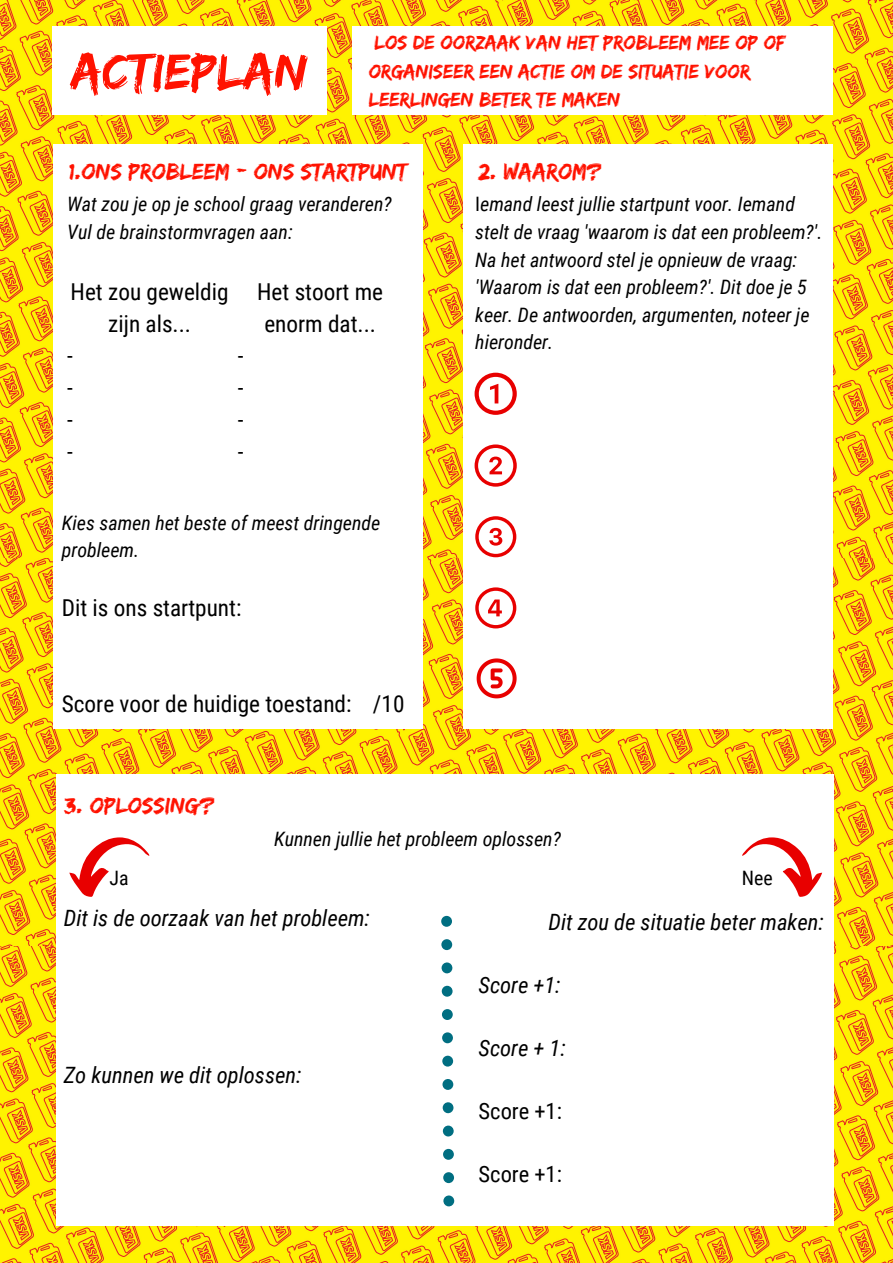
<style>
.page{position:relative;width:893px;height:1263px;background:#fff}
.page>*{position:absolute;margin:0;border:0;box-sizing:border-box;transform-origin:0 0}
.t1{font:52.5px "Edo";color:#ff1200}
.t2{font:23.48px "Edo";color:#ff1200}
.t3{font:23.25px/32.1px "Roboto Condensed";color:#000;text-align:center}
.t4{font:italic 22.5px "Roboto Condensed";color:#000}
.t5{font:22.5px "Roboto Condensed";color:#000}
.t6{font:20.48px/28.1px "Edo";color:#ff1200}
.t7{font:italic 19.88px/27.6px "Roboto Condensed";color:#000}
.t8{font:19.88px "Roboto Condensed";color:#000}
.s1{font-style:normal}
</style>
<div class="page">
<img style="left:0;top:557px;width:893px;height:390px">
<img style="left:0;top:0;width:893px;height:557px">
<img style="left:0;top:947px;width:893px;height:316px">
<div style="left:53px;top:145px;width:369px;height:584px;background:#fff"></div>
<div style="left:53px;top:26px;width:274px;height:89px;background:#fff"></div>
<div style="left:353px;top:26px;width:480px;height:89px;background:#fff"></div>
<div style="left:463px;top:145px;width:370px;height:584px;background:#fff"></div>
<svg style="left:474px;top:444px;width:43px;height:43px"></svg>
<svg style="left:474px;top:373px;width:43px;height:42px"></svg>
<svg style="left:475px;top:516px;width:41px;height:41px"></svg>
<svg style="left:475px;top:587px;width:41px;height:41px"></svg>
<svg style="left:476px;top:658px;width:40px;height:40px"></svg>
<div style="left:56px;top:774px;width:777px;height:451px;background:#fff"></div>
<svg style="left:69px;top:837px;width:80px;height:60px"></svg>
<svg style="left:742px;top:837px;width:80px;height:60px"></svg>
<svg style="left:441px;top:916px;width:13px;height:290px"></svg>
<h1 class="t1" style="left:72px;top:41px;width:238px">Actieplan</h1>
<p class="t6" style="left:369px;top:28px;width:418px">Los de oorzaak van het probleem mee op OF<br>Organiseer een actie om de situatie voor leerlingen beter te maken</p>
<p class="t2" style="left:69px;top:157px;width:340px">1.ons probleem - ons startpunt</p>
<p class="t7" style="left:67px;top:191px;width:326px">Wat zou je op je school graag veranderen?<br>Vul de brainstormvragen aan:</p>
<p class="t3" style="left:71px;top:276px;width:159px">Het zou geweldig</p>
<p class="t3" style="left:108px;top:308px;width:84px">zijn als...</p>
<p class="t3" style="left:67px;top:340px;width:7px">-</p>
<p class="t3" style="left:67px;top:372px;width:7px">-</p>
<p class="t3" style="left:67px;top:404px;width:7px">-</p>
<p class="t3" style="left:67px;top:436px;width:7px">-</p>
<p class="t3" style="left:257px;top:276px;width:127px">Het stoort me enorm dat...</p>
<p class="t3" style="left:238px;top:340px;width:7px;text-align:justify">- - - -</p>
<p class="t7" style="left:62px;top:509px;width:320px">Kies samen het beste of meest dringende probleem.</p>
<p class="t3" style="left:62px;top:592px;width:181px">Dit is ons startpunt:</p>
<p class="t3" style="left:62px;top:688px;width:344px">Score voor de huidige toestand: /10</p>
<p class="t2" style="left:64px;top:792px;width:153px">3. Oplossing?</p>
<p class="t2" style="left:478px;top:157px;width:125px">2. Waarom?</p>
<p class="t7" style="left:475px;top:191px;width:349px"><span class="s1">I</span>emand leest jullie startpunt voor. Iemand stelt de vraag 'waarom is dat een probleem?'.<br>Na het antwoord stel je opnieuw de vraag: 'Waarom is dat een probleem?'. Dit doe je 5 keer. De antwoorden, argumenten, noteer je hieronder.</p>
<p class="t7" style="left:274px;top:825px;width:288px">Kunnen jullie het probleem oplossen?</p>
<p class="t8" style="left:109px;top:867px;width:21px">Ja</p>
<p class="t8" style="left:742px;top:867px;width:32px">Nee</p>
<p class="t4" style="left:548px;top:909px;width:277px">Dit zou de situatie beter maken:</p>
<p class="t4" style="left:64px;top:905px;width:307px">Dit is de oorzaak van het probleem:</p>
<p class="t4" style="left:478px;top:972px;width:83px">Score +1:</p>
<p class="t4" style="left:64px;top:1062px;width:239px">Zo kunnen we dit oplossen:</p>
<p class="t4" style="left:478px;top:1035px;width:88px">Score + 1:</p>
<p class="t5" style="left:478px;top:1098px;width:85px">Score +1:</p>
<p class="t5" style="left:478px;top:1161px;width:85px">Score +1:</p>
</div>
